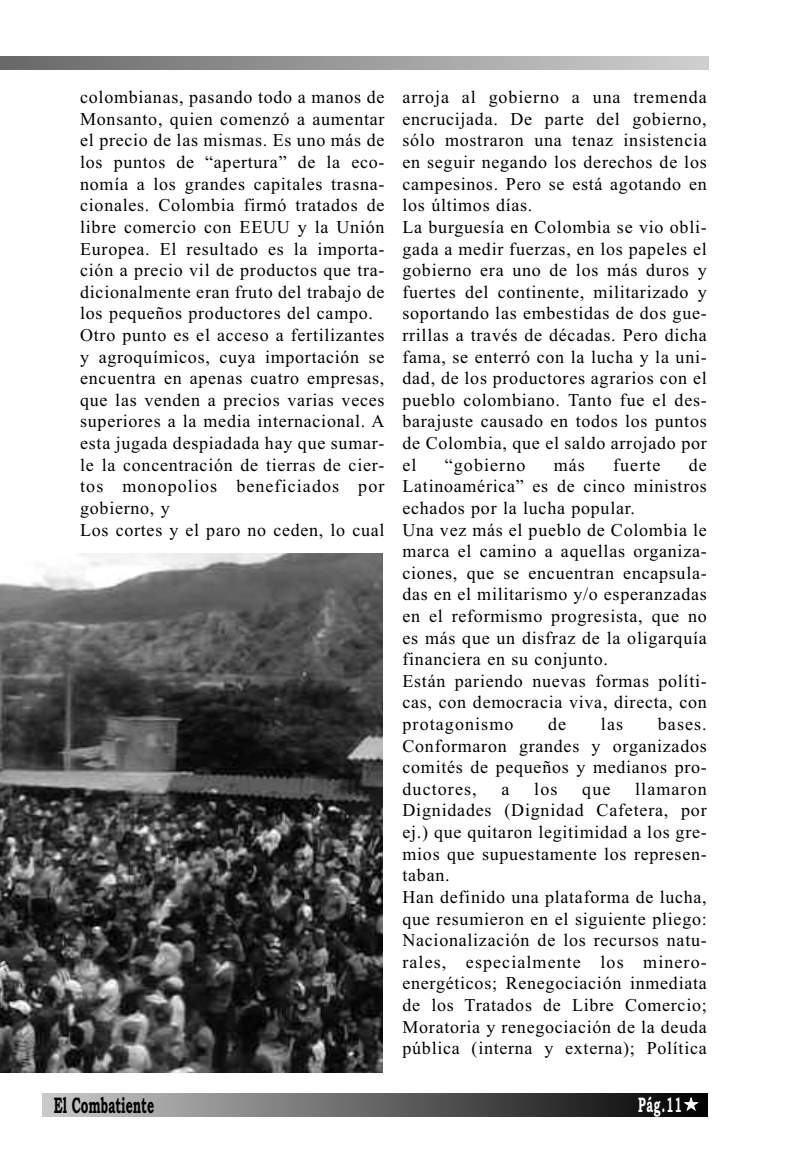
<style>
.page{position:relative;width:787px;height:1170px;background:#fff}
.page>*{position:absolute;margin:0;border:0;box-sizing:border-box;transform-origin:0 0}
.t1{font:700 22.5px "Bookman Old Style";color:#000;scale:.55 1}
.t2{font:700 21px "Bookman Old Style";color:#fff;scale:.55 1}
.t3{font:18px/21.6px "Times New Roman";letter-spacing:.04em;color:#000}
.t4{font:18px "Times New Roman";letter-spacing:.06em;color:#000}
</style>
<div class="page">
<div style="left:43px;top:1093px;width:664px;height:23px;background:linear-gradient(to right,#cacaca,#010101)"></div>
<svg style="left:0;top:56px;width:708px;height:14px;background:#9b9b9b"></svg>
<img style="left:0;top:553px;width:383px;height:518px">
<svg style="left:685px;top:1098px;width:12px;height:11px"></svg>
<p class="t3" style="left:80px;top:86px;width:306px">colombianas, pasando todo a manos de Monsanto, quien comenzó a aumentar el precio de las mismas. Es uno más de los puntos de “apertura” de la eco&shy;nomía a los grandes capitales trasna&shy;cionales. Colombia firmó tratados de libre comercio con EEUU y la Unión Europea. El resultado es la importa&shy;ción a precio vil de productos que tra&shy;dicionalmente eran fruto del trabajo de los pequeños productores del campo.<br>Otro punto es el acceso a fertilizantes y agroquímicos, cuya importación se encuentra en apenas cuatro empresas, que las venden a precios varias veces superiores a la media internacional. A esta jugada despiadada hay que sumar&shy;le la concentración de tierras de cier&shy;tos monopolios beneficiados por gobierno, y<br>Los cortes y el paro no ceden, lo cual</p>
<p class="t3" style="left:402px;top:86px;width:306px">arroja al gobierno a una tremenda encrucijada. De parte del gobierno, sólo mostraron una tenaz insistencia en seguir negando los derechos de los campesinos. Pero se está agotando en los últimos días.<br>La burguesía en Colombia se vio obli&shy;gada a medir fuerzas, en los papeles el gobierno era uno de los más duros y fuertes del continente, militarizado y soportando las embestidas de dos gue&shy;rrillas a través de décadas. Pero dicha fama, se enterró con la lucha y la uni&shy;dad, de los productores agrarios con el pueblo colombiano. Tanto fue el des&shy;barajuste causado en todos los puntos de Colombia, que el saldo arrojado por el</p>
<p class="t3" style="left:402px;top:453px;width:306px;text-indent:286px">de<br>Latinoamérica” es de cinco ministros echados por la lucha popular.<br>Una vez más el pueblo de Colombia le marca el camino a aquellas organiza&shy;ciones, que se encuentran encapsula&shy;das en el militarismo y/o esperanzadas en el reformismo progresista, que no es más que un disfraz de la oligarquía financiera en su conjunto.<br>Están pariendo nuevas formas políti&shy;cas, con democracia viva, directa, con protagonismo</p>
<p class="t4" style="left:445px;top:454px;width:82px">“gobierno</p>
<p class="t3" style="left:553px;top:453px;width:33px">más</p>
<p class="t3" style="left:613px;top:453px;width:49px">fuerte</p>
<p class="t3" style="left:402px;top:713px;width:306px;text-align:justify;text-indent:255px">bases.<br>Conformaron grandes y organizados comités de pequeños y medianos pro&shy;ductores,</p>
<p class="t3" style="left:548px;top:713px;width:20px">de</p>
<p class="t3" style="left:601px;top:713px;width:24px">las</p>
<p class="t3" style="left:402px;top:777px;width:306px;text-indent:233px">llamaron Dignidades (Dignidad Cafetera, por ej.) que quitaron legitimidad a los gre&shy;mios que supuestamente los represen&shy;taban.<br>Han definido una plataforma de lucha, que resumieron en el siguiente pliego:<br>Nacionalización de los recursos natu&shy;rales, especialmente los minero&shy;energéticos; Renegociación inmediata de los Tratados de Libre Comercio; Moratoria y renegociación de la deuda pública (interna y externa); Política</p>
<p class="t3" style="left:501px;top:777px;width:9px">a</p>
<p class="t3" style="left:534px;top:777px;width:25px">los</p>
<p class="t3" style="left:582px;top:777px;width:30px">que</p>
<p class="t1" style="left:54px;top:1092px;width:184px">El Combatiente</p>
<p class="t2" style="left:638px;top:1091px;width:82px">Pág.11</p>
</div>
